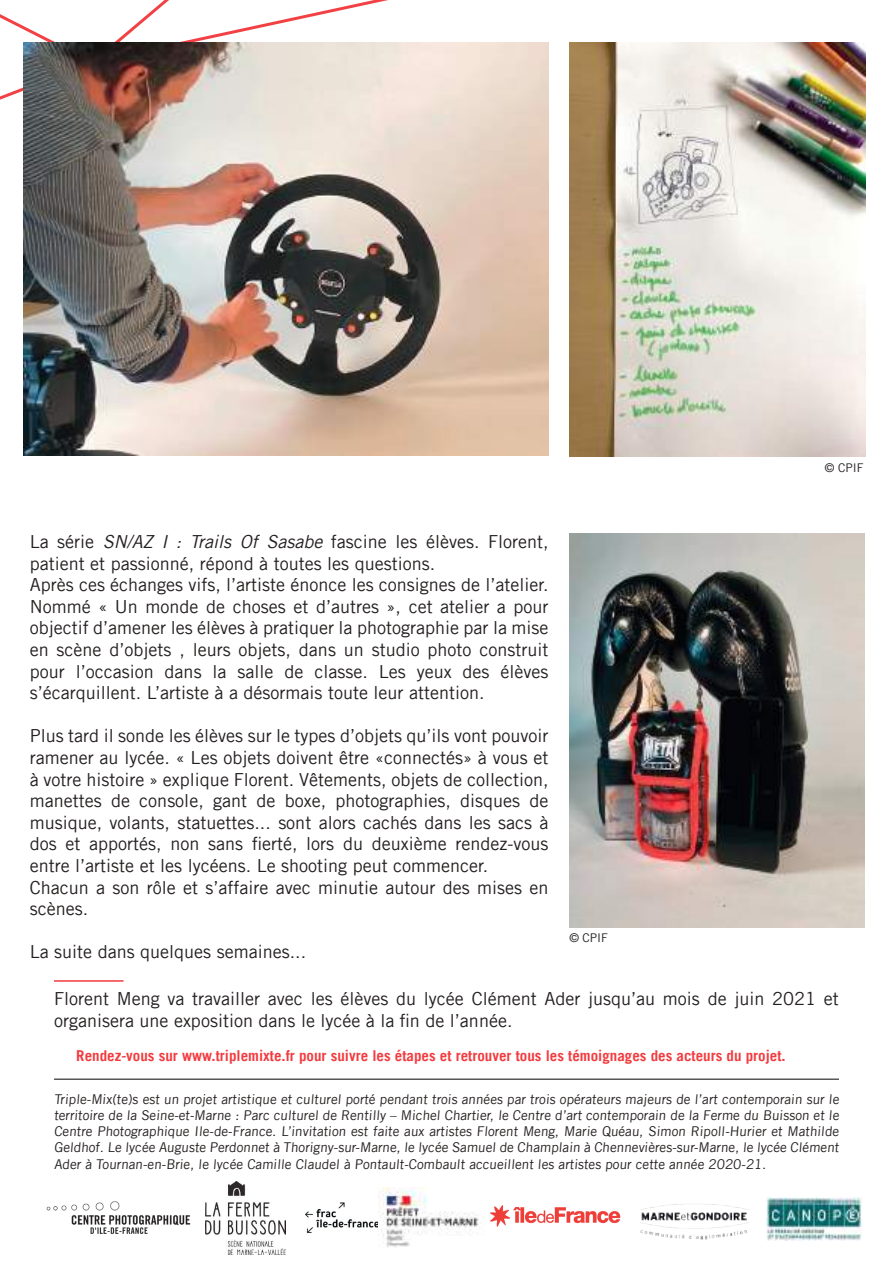
<style>
.page{position:relative;width:893px;height:1263px;background:#fff}
.page>*{position:absolute;margin:0;border:0;box-sizing:border-box;transform-origin:0 0}
.t1{font:18px/21.6px "Trade Gothic LT";color:#241f1f}
.t2{font:700 15px "Trade Gothic LT";color:#f23b3f}
.t3{font:13.5px/16.2px "Trade Gothic LT";color:#241f1f;text-align:justify}
.t4{font:12px "Trade Gothic LT";color:#241f1f}
.s1{font-style:italic}
</style>
<div class="page">
<hr style="left:54px;top:1078px;width:785px;height:2px;background:#241f1f">
<svg style="left:0;top:0;width:619px;height:359px"></svg>
<img style="left:570px;top:534px;width:294px;height:393px">
<hr style="left:54px;top:980px;width:70px;height:2px;background:#f23b3f">
<img style="left:206px;top:1181px;width:79px;height:73px">
<img style="left:306px;top:1202px;width:72px;height:31px">
<img style="left:378px;top:1188px;width:101px;height:59px">
<img style="left:46px;top:1201px;width:145px;height:33px">
<img style="left:489px;top:1205px;width:132px;height:22px">
<img style="left:640px;top:1204px;width:109px;height:36px">
<img style="left:766px;top:1198px;width:95px;height:42px">
<img style="left:23px;top:43px;width:526px;height:412px">
<img style="left:570px;top:43px;width:295px;height:414px">
<p class="t1" style="left:30px;top:530px;width:520px">La série <span class="s1">SN/AZ I : Trails Of Sasabe</span> fascine les élèves. Florent, patient et passionné, répond à toutes les questions.<br>Après ces échanges vifs, l’artiste énonce les consignes de l’atelier.<br>Nommé « Un monde de choses et d’autres », cet atelier a pour objectif d’amener les élèves à pratiquer la photographie par la mise en scène d’objets , leurs objets, dans un studio photo construit pour l’occasion dans la salle de classe. Les yeux des élèves s’écarquillent. L’artiste à a désormais toute leur attention.</p>
<p class="t1" style="left:30px;top:725px;width:520px">Plus tard il sonde les élèves sur le types d’objets qu’ils vont pouvoir ramener au lycée. « Les objets doivent être «connectés» à vous et à votre histoire » explique Florent. Vêtements, objets de collection, manettes de console, gant de boxe, photographies, disques de musique, volants, statuettes... sont alors cachés dans les sacs à dos et apportés, non sans fierté, lors du deuxième rendez-vous entre l’artiste et les lycéens. Le shooting peut commencer.<br>Chacun a son rôle et s’affaire avec minutie autour des mises en scènes.</p>
<p class="t1" style="left:30px;top:941px;width:278px">La suite dans quelques semaines...</p>
<p class="t4" style="left:569px;top:930px;width:40px">© CPIF</p>
<p class="t4" style="left:825px;top:461px;width:40px">© CPIF</p>
<p class="t1" style="left:54px;top:988px;width:786px">Florent Meng va travailler avec les élèves du lycée Clément Ader jusqu’au mois de juin 2021 et organisera une exposition dans le lycée à la fin de l’année.</p>
<p class="t2" style="left:76px;top:1046px;width:711px">Rendez-vous sur www.triplemixte.fr pour suivre les étapes et retrouver tous les témoignages des acteurs du projet.</p>
<p class="t3" style="left:54px;top:1090px;width:788px">Triple-Mix(te)s est un projet artistique et culturel porté pendant trois années par trois opérateurs majeurs de l’art contemporain sur le territoire de la Seine-et-Marne : Parc culturel de Rentilly – Michel Chartier, le Centre d’art contemporain de la Ferme du Buisson et le Centre Photographique Ile-de-France. L’invitation est faite aux artistes Florent Meng, Marie Quéau, Simon Ripoll-Hurier et Mathilde Geldhof. Le lycée Auguste Perdonnet à Thorigny-sur-Marne, le lycée Samuel de Champlain à Chennevières-sur-Marne, le lycée Clément Ader à Tournan-en-Brie, le lycée Camille Claudel à Pontault-Combault accueillent les artistes pour cette année 2020-21.</p>
</div>
